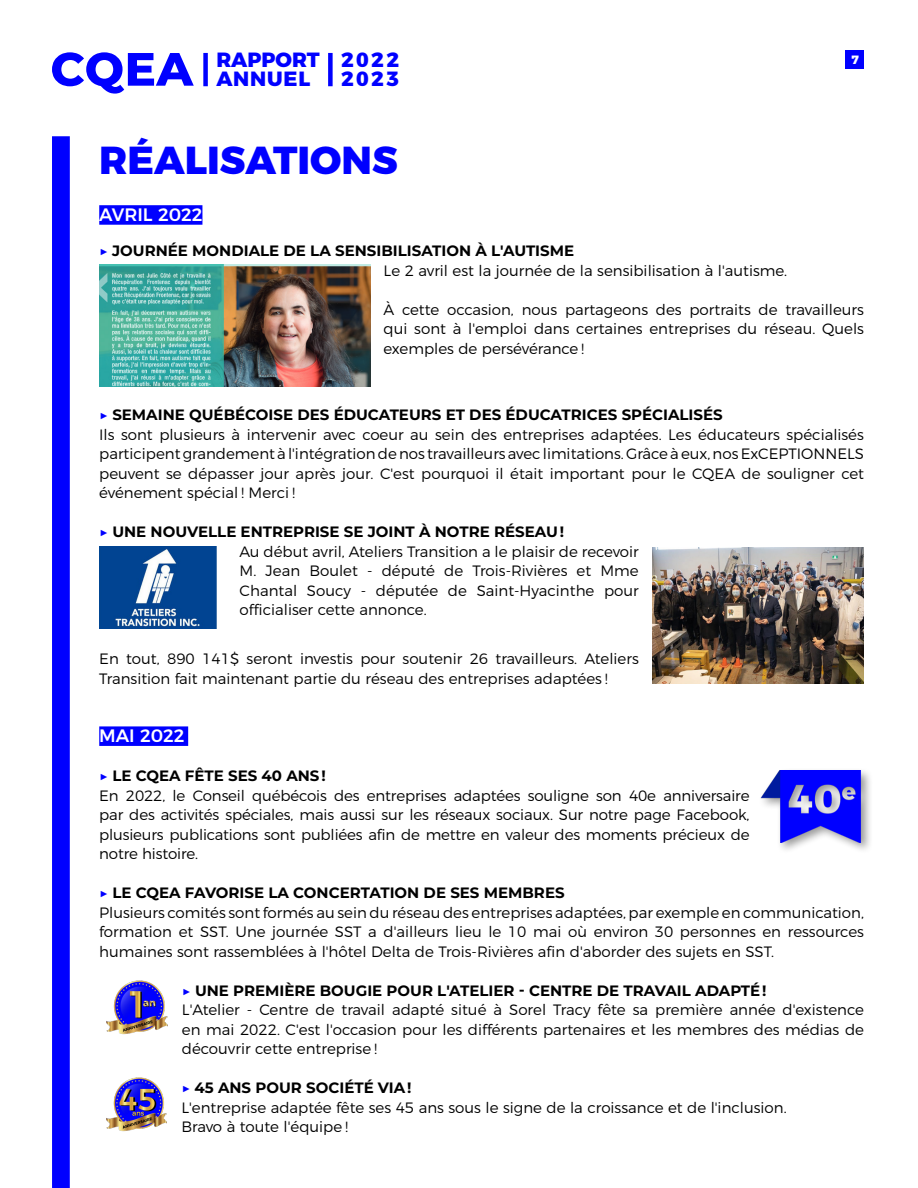
<style>
.page{position:relative;width:918px;height:1188px;background:#fff}
.page>*{position:absolute;margin:0;border:0;box-sizing:border-box;transform-origin:0 0}
.t1{font:800 39px "Montserrat";color:#00f}
.t2{font:800 20.55px/18.3px "Montserrat";color:#00f}
.t3{font:800 20.55px/18.3px "Montserrat";letter-spacing:.115em;color:#00f}
.t4{font:500 18px "Montserrat";color:#fff}
.t5{font:300 15px/19.5px "Montserrat";color:#000;text-align:justify}
.t6{font:700 15px "Montserrat";color:#000}
.t7{font:800 12px "Montserrat";color:#fff}
.s1{color:#00f}
</style>
<div class="page">
<svg style="left:52px;top:52px;width:142px;height:42px"></svg>
<div style="left:328px;top:53px;width:5px;height:33px;background:#00f"></div>
<div style="left:203px;top:53px;width:5px;height:33px;background:#00f"></div>
<div style="left:845px;top:50px;width:19px;height:18px;background:#00f"></div>
<svg style="left:52px;top:136px;width:319px;height:1052px"></svg>
<div style="left:99px;top:205px;width:103px;height:20px;background:#00f"></div>
<div style="left:99px;top:726px;width:89px;height:20px;background:#00f"></div>
<div style="left:758px;top:767px;width:115px;height:88px;background:#000;opacity:.4"></div>
<img style="left:758px;top:771px;width:107px;height:72px">
<img style="left:99px;top:547px;width:118px;height:81px">
<img style="left:100px;top:265px;width:270px;height:122px">
<img style="left:652px;top:547px;width:212px;height:137px">
<img style="left:102px;top:980px;width:70px;height:57px">
<img style="left:101px;top:1077px;width:71px;height:57px">
<h2 class="t3" style="left:341px;top:49px;width:59px">2022<br>2023</h2>
<h2 class="t2" style="left:216px;top:49px;width:105px">RAPPORT<br>ANNUEL</h2>
<p class="t7" style="left:852px;top:50px;width:9px">7</p>
<p class="t1" style="left:99px;top:128px;width:300px">RÉALISATIONS</p>
<p class="t4" style="left:99px;top:200px;width:105px">AVRIL 2022</p>
<p class="t6" style="left:99px;top:240px;width:476px"><span class="s1">▶</span> JOURNÉE MONDIALE DE LA SENSIBILISATION À L'AUTISME</p>
<p class="t5" style="left:384px;top:259px;width:405px">Le 2 avril est la journée de la sensibilisation à l'autisme.</p>
<p class="t5" style="left:384px;top:298px;width:482px">À cette occasion, nous partageons des portraits de travailleurs qui sont à l'emploi dans certaines entreprises du réseau. Quels exemples de persévérance !</p>
<p class="t6" style="left:99px;top:404px;width:625px"><span class="s1">▶</span> SEMAINE QUÉBÉCOISE DES ÉDUCATEURS ET DES ÉDUCATRICES SPÉCIALISÉS</p>
<p class="t5" style="left:99px;top:424px;width:766px">Ils sont plusieurs à intervenir avec coeur au sein des entreprises adaptées. Les éducateurs spécialisés participent grandement à l'intégration de nos travailleurs avec limitations. Grâce à eux, nos ExCEPTIONNELS peuvent se dépasser jour après jour. C'est pourquoi il était important pour le CQEA de souligner cet événement spécial ! Merci !</p>
<p class="t6" style="left:99px;top:521px;width:466px"><span class="s1">▶</span> UNE NOUVELLE ENTREPRISE SE JOINT À NOTRE RÉSEAU!</p>
<p class="t5" style="left:240px;top:541px;width:401px">Au début avril, Ateliers Transition a le plaisir de recevoir M. Jean Boulet - député de Trois-Rivières et Mme Chantal Soucy - députée de Saint-Hyacinthe pour officialiser cette annonce.</p>
<p class="t5" style="left:99px;top:648px;width:541px">En tout, 890 141$ seront investis pour soutenir 26 travailleurs. Ateliers<br>Transition fait maintenant partie du réseau des entreprises adaptées !</p>
<p class="t4" style="left:99px;top:721px;width:87px">MAI 2022</p>
<p class="t6" style="left:99px;top:765px;width:228px"><span class="s1">▶</span> LE CQEA FÊTE SES 40 ANS!</p>
<p class="t5" style="left:99px;top:784px;width:652px">En 2022, le Conseil québécois des entreprises adaptées souligne son 40e anniversaire par des activités spéciales, mais aussi sur les réseaux sociaux. Sur notre page Facebook, plusieurs publications sont publiées afin de mettre en valeur des moments précieux de notre histoire.</p>
<p class="t6" style="left:99px;top:882px;width:467px"><span class="s1">▶</span> LE CQEA FAVORISE LA CONCERTATION DE SES MEMBRES</p>
<p class="t5" style="left:99px;top:901px;width:766px">Plusieurs comités sont formés au sein du réseau des entreprises adaptées, par exemple en communication, formation et SST. Une journée SST a d'ailleurs lieu le 10 mai où environ 30 personnes en ressources humaines sont rassemblées à l'hôtel Delta de Trois-Rivières afin d'aborder des sujets en SST.</p>
<p class="t6" style="left:182px;top:980px;width:586px"><span class="s1">▶</span> UNE PREMIÈRE BOUGIE POUR L'ATELIER - CENTRE DE TRAVAIL ADAPTÉ!</p>
<p class="t5" style="left:182px;top:999px;width:684px">L'Atelier - Centre de travail adapté situé à Sorel Tracy fête sa première année d'existence en mai 2022. C'est l'occasion pour les différents partenaires et les membres des médias de découvrir cette entreprise !</p>
<p class="t6" style="left:181px;top:1077px;width:232px"><span class="s1">▶</span> 45 ANS POUR SOCIÉTÉ VIA!</p>
<p class="t5" style="left:181px;top:1096px;width:607px">L'entreprise adaptée fête ses 45 ans sous le signe de la croissance et de l'inclusion.</p>
<p class="t5" style="left:181px;top:1116px;width:168px">Bravo à toute l'équipe !</p>
</div>
